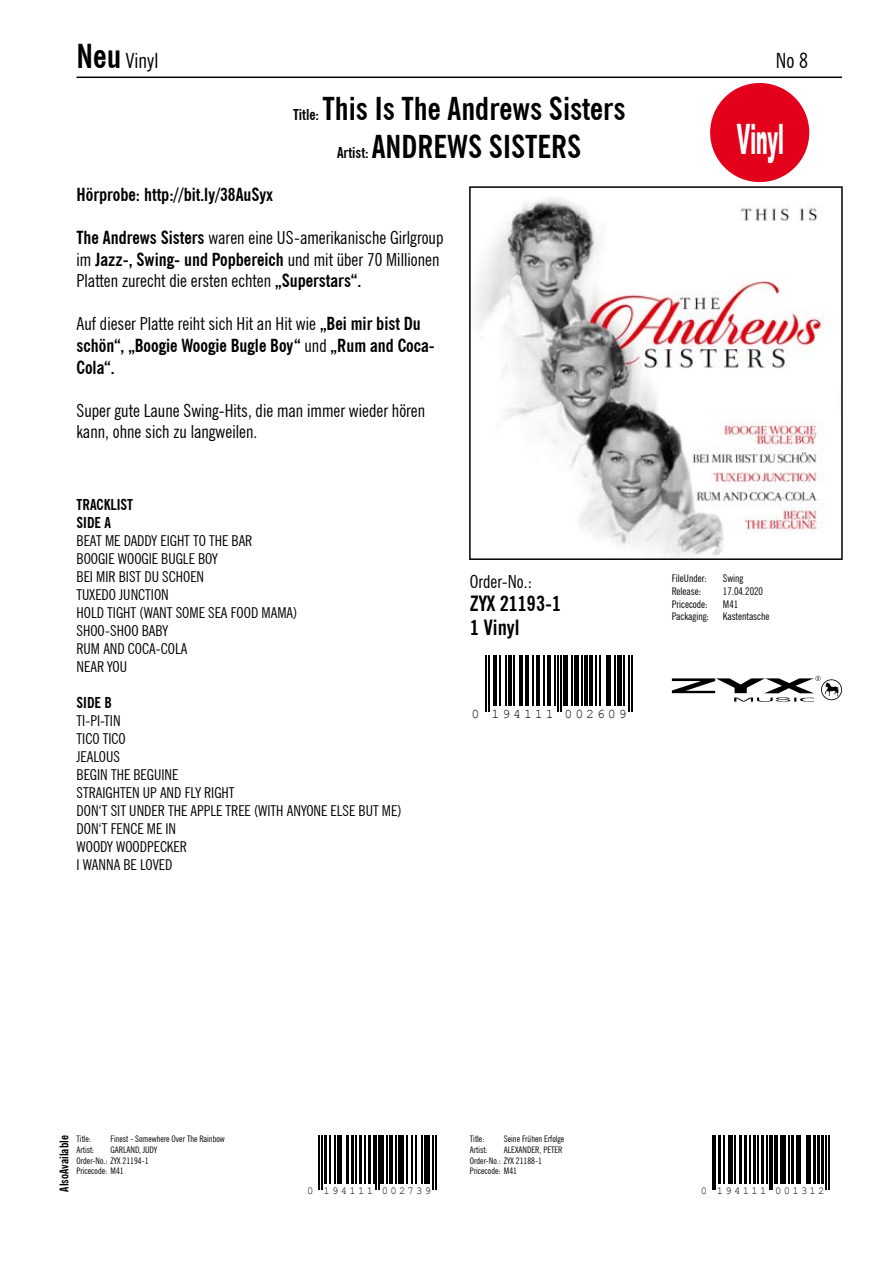
<style>
.page{position:relative;width:893px;height:1263px;background:#fff}
.page>*{position:absolute;margin:0;border:0;box-sizing:border-box;transform-origin:0 0}
.t1{font:900 42px "Arial";letter-spacing:.005em;color:#fff;scale:.41 1}
.t2{font:700 condensed 31.5px/38.2px "News Gothic BT";color:#000;text-align:center}
.t3{font:700 condensed 21px "News Gothic BT";color:#000}
.t4{font:condensed 21px "News Gothic BT";color:#000}
.t5{font:condensed 18px/21.6px "News Gothic BT";color:#000}
.t6{font:700 condensed 18px/21.6px "News Gothic BT";color:#000}
.t7{font:condensed 15px/18px "News Gothic BT";color:#000}
.t8{font:700 condensed 15px/18px "News Gothic BT";color:#000}
.t9{font:13.35px "Courier New";letter-spacing:.215em;color:#000}
.t10{font:700 condensed 12px "News Gothic BT";color:#000}
.t11{font:10.65px "Courier New";letter-spacing:.215em;color:#000}
.t12{font:condensed 10.5px "News Gothic BT";color:#000}
.t13{font:condensed 9px/10.6px "News Gothic BT";color:#000}
.s1{font-weight:700;font-size:33px}
.s2{font-size:15px}
.s3{font-weight:700}
.s4{font-weight:400}
</style>
<div class="page">
<hr style="left:77px;top:77px;width:765px;height:1px;background:#000">
<img style="left:475px;top:198px;width:350px;height:359px">
<div style="left:469px;top:186px;width:374px;height:374px;border:2px solid #000"></div>
<hr style="left:485px;top:655px;width:2px;height:57px;background:#000">
<hr style="left:488px;top:655px;width:2px;height:57px;background:#000">
<hr style="left:493px;top:655px;width:3px;height:50px;background:#000">
<hr style="left:499px;top:655px;width:2px;height:50px;background:#000">
<hr style="left:506px;top:655px;width:1px;height:50px;background:#000">
<hr style="left:509px;top:655px;width:3px;height:50px;background:#000">
<hr style="left:513px;top:655px;width:2px;height:50px;background:#000">
<hr style="left:520px;top:655px;width:3px;height:50px;background:#000">
<hr style="left:526px;top:655px;width:3px;height:50px;background:#000">
<hr style="left:532px;top:655px;width:2px;height:50px;background:#000">
<hr style="left:537px;top:655px;width:3px;height:50px;background:#000">
<hr style="left:543px;top:655px;width:1px;height:50px;background:#000">
<hr style="left:547px;top:655px;width:4px;height:50px;background:#000">
<hr style="left:554px;top:655px;width:1px;height:50px;background:#000">
<hr style="left:557px;top:655px;width:1px;height:57px;background:#000">
<hr style="left:560px;top:655px;width:1px;height:57px;background:#000">
<div style="left:563px;top:655px;width:5px;height:50px;background:#000"></div>
<hr style="left:571px;top:655px;width:1px;height:50px;background:#000">
<div style="left:574px;top:655px;width:5px;height:50px;background:#000"></div>
<hr style="left:582px;top:655px;width:1px;height:50px;background:#000">
<hr style="left:585px;top:655px;width:3px;height:50px;background:#000">
<hr style="left:589px;top:655px;width:4px;height:50px;background:#000">
<hr style="left:596px;top:655px;width:1px;height:50px;background:#000">
<hr style="left:599px;top:655px;width:1px;height:50px;background:#000">
<div style="left:606px;top:655px;width:5px;height:50px;background:#000"></div>
<hr style="left:614px;top:655px;width:2px;height:50px;background:#000">
<div style="left:617px;top:655px;width:5px;height:50px;background:#000"></div>
<hr style="left:624px;top:655px;width:1px;height:50px;background:#000">
<hr style="left:628px;top:655px;width:2px;height:57px;background:#000">
<hr style="left:631px;top:655px;width:2px;height:57px;background:#000">
<svg style="left:672px;top:676px;width:170px;height:26px"></svg>
<hr style="left:319px;top:1135px;width:1px;height:54px;background:#000">
<hr style="left:321px;top:1135px;width:1px;height:54px;background:#000">
<hr style="left:325px;top:1135px;width:2px;height:49px;background:#000">
<hr style="left:330px;top:1135px;width:1px;height:49px;background:#000">
<hr style="left:335px;top:1135px;width:1px;height:49px;background:#000">
<hr style="left:337px;top:1135px;width:3px;height:49px;background:#000">
<hr style="left:341px;top:1135px;width:1px;height:49px;background:#000">
<hr style="left:346px;top:1135px;width:2px;height:49px;background:#000">
<hr style="left:351px;top:1135px;width:2px;height:49px;background:#000">
<hr style="left:356px;top:1135px;width:1px;height:49px;background:#000">
<hr style="left:359px;top:1135px;width:3px;height:49px;background:#000">
<hr style="left:364px;top:1135px;width:2px;height:49px;background:#000">
<hr style="left:368px;top:1135px;width:3px;height:49px;background:#000">
<hr style="left:373px;top:1135px;width:1px;height:49px;background:#000">
<hr style="left:376px;top:1135px;width:1px;height:54px;background:#000">
<hr style="left:378px;top:1135px;width:1px;height:54px;background:#000">
<hr style="left:380px;top:1135px;width:4px;height:49px;background:#000">
<hr style="left:387px;top:1135px;width:1px;height:49px;background:#000">
<hr style="left:389px;top:1135px;width:4px;height:49px;background:#000">
<hr style="left:395px;top:1135px;width:2px;height:49px;background:#000">
<hr style="left:398px;top:1135px;width:2px;height:49px;background:#000">
<hr style="left:402px;top:1135px;width:2px;height:49px;background:#000">
<hr style="left:406px;top:1135px;width:2px;height:49px;background:#000">
<hr style="left:411px;top:1135px;width:2px;height:49px;background:#000">
<hr style="left:415px;top:1135px;width:1px;height:49px;background:#000">
<hr style="left:421px;top:1135px;width:2px;height:49px;background:#000">
<hr style="left:424px;top:1135px;width:4px;height:49px;background:#000">
<hr style="left:429px;top:1135px;width:1px;height:49px;background:#000">
<hr style="left:432px;top:1135px;width:2px;height:54px;background:#000">
<hr style="left:435px;top:1135px;width:1px;height:54px;background:#000">
<hr style="left:712px;top:1135px;width:1px;height:54px;background:#000">
<hr style="left:714px;top:1135px;width:2px;height:54px;background:#000">
<hr style="left:718px;top:1135px;width:3px;height:49px;background:#000">
<hr style="left:723px;top:1135px;width:1px;height:49px;background:#000">
<hr style="left:728px;top:1135px;width:1px;height:49px;background:#000">
<hr style="left:730px;top:1135px;width:3px;height:49px;background:#000">
<hr style="left:734px;top:1135px;width:1px;height:49px;background:#000">
<hr style="left:739px;top:1135px;width:3px;height:49px;background:#000">
<hr style="left:744px;top:1135px;width:3px;height:49px;background:#000">
<hr style="left:749px;top:1135px;width:1px;height:49px;background:#000">
<hr style="left:753px;top:1135px;width:2px;height:49px;background:#000">
<hr style="left:758px;top:1135px;width:1px;height:49px;background:#000">
<hr style="left:761px;top:1135px;width:3px;height:49px;background:#000">
<hr style="left:766px;top:1135px;width:2px;height:49px;background:#000">
<hr style="left:769px;top:1135px;width:1px;height:54px;background:#000">
<hr style="left:771px;top:1135px;width:2px;height:54px;background:#000">
<hr style="left:774px;top:1135px;width:3px;height:49px;background:#000">
<hr style="left:780px;top:1135px;width:1px;height:49px;background:#000">
<hr style="left:782px;top:1135px;width:4px;height:49px;background:#000">
<hr style="left:789px;top:1135px;width:1px;height:49px;background:#000">
<hr style="left:791px;top:1135px;width:3px;height:49px;background:#000">
<hr style="left:796px;top:1135px;width:3px;height:49px;background:#000">
<hr style="left:800px;top:1135px;width:1px;height:49px;background:#000">
<hr style="left:806px;top:1135px;width:1px;height:49px;background:#000">
<hr style="left:808px;top:1135px;width:3px;height:49px;background:#000">
<hr style="left:813px;top:1135px;width:3px;height:49px;background:#000">
<hr style="left:817px;top:1135px;width:3px;height:49px;background:#000">
<hr style="left:821px;top:1135px;width:2px;height:49px;background:#000">
<hr style="left:826px;top:1135px;width:1px;height:54px;background:#000">
<hr style="left:828px;top:1135px;width:2px;height:54px;background:#000">
<div style="left:710px;top:83px;width:99px;height:99px;background:#e2001a;border-radius:50%"></div>
<h3 class="t4" style="left:77px;top:47px;width:83px"><span class="s1">Neu</span> Vinyl</h3>
<h3 class="t4" style="left:776px;top:47px;width:34px">No 8</h3>
<h2 class="t2" style="left:293px;top:89px;width:334px"><span class="s2">Title:</span> This Is The Andrews Sisters<br><span class="s2">Artist:</span> ANDREWS SISTERS</h2>
<p class="t6" style="left:77px;top:183px;width:198px">Hörprobe: http://bit.ly/38AuSyx</p>
<p class="t5" style="left:77px;top:227px;width:368px"><span class="s3">The Andrews Sisters</span> waren eine US-amerikanische Girlgroup im <span class="s3">Jazz-, Swing- und Popbereich</span> und mit über 70 Millionen<br>Platten zurecht die ersten echten <span class="s3">„Superstars“.</span></p>
<p class="t6" style="left:77px;top:313px;width:360px"><span class="s4">Auf dieser Platte reiht sich Hit an Hit wie</span> „Bei mir bist Du schön“, „Boogie Woogie Bugle Boy“ <span class="s4">und</span> „Rum and Coca-<br>Cola“.</p>
<p class="t5" style="left:77px;top:399px;width:350px">Super gute Laune Swing-Hits, die man immer wieder hören kann, ohne sich zu langweilen.</p>
<h1 class="t1" style="left:737px;top:109px;width:116px">Vinyl</h1>
<p class="t8" style="left:77px;top:496px;width:58px">TRACKLIST<br>SIDE A</p>
<p class="t7" style="left:77px;top:532px;width:222px">BEAT ME DADDY EIGHT TO THE BAR<br>BOOGIE WOOGIE BUGLE BOY<br>BEI MIR BIST DU SCHOEN<br>TUXEDO JUNCTION<br>HOLD TIGHT (WANT SOME SEA FOOD MAMA)<br>SHOO-SHOO BABY<br>RUM AND COCA-COLA<br>NEAR YOU</p>
<p class="t8" style="left:77px;top:694px;width:37px">SIDE B</p>
<p class="t7" style="left:77px;top:712px;width:326px">TI-PI-TIN<br>TICO TICO<br>JEALOUS<br>BEGIN THE BEGUINE<br>STRAIGHTEN UP AND FLY RIGHT<br>DON‘T SIT UNDER THE APPLE TREE (WITH ANYONE ELSE BUT ME)<br>DON‘T FENCE ME IN<br>WOODY WOODPECKER<br>I WANNA BE LOVED</p>
<p class="t5" style="left:470px;top:570px;width:64px">Order-No.:</p>
<h3 class="t3" style="left:470px;top:591px;width:93px">ZYX 21193-1</h3>
<h3 class="t3" style="left:470px;top:614px;width:51px">1 Vinyl</h3>
<p class="t9" style="left:471px;top:705px;width:157px">0 194111 002609</p>
<p class="t12" style="left:672px;top:572px;width:37px">FileUnder:</p>
<p class="t12" style="left:723px;top:572px;width:22px">Swing</p>
<p class="t12" style="left:672px;top:585px;width:31px">Release:</p>
<p class="t12" style="left:723px;top:585px;width:42px">17.04.2020</p>
<p class="t12" style="left:672px;top:597px;width:37px">Pricecode:</p>
<p class="t12" style="left:723px;top:597px;width:17px">M41</p>
<p class="t12" style="left:672px;top:610px;width:39px">Packaging:</p>
<p class="t12" style="left:723px;top:610px;width:48px">Kastentasche</p>
<p class="t10" style="left:57px;top:1191px;width:58px;rotate:-90deg">AlsoAvailable</p>
<p class="t13" style="left:77px;top:1134px;width:16px">Title:</p>
<p class="t13" style="left:111px;top:1134px;width:116px">Finest - Somewhere Over The Rainbow</p>
<p class="t13" style="left:77px;top:1144px;width:82px;text-indent:34px">GARLAND, JUDY<br>Order-No.: ZYX 21194-1<br>Pricecode: M41</p>
<p class="t13" style="left:77px;top:1144px;width:19px">Artist:</p>
<p class="t11" style="left:307px;top:1184px;width:125px">0 194111 002739</p>
<p class="t13" style="left:470px;top:1134px;width:16px">Title:</p>
<p class="t13" style="left:504px;top:1134px;width:62px">Seine Frühen Erfolge</p>
<p class="t13" style="left:470px;top:1144px;width:19px">Artist:</p>
<p class="t13" style="left:470px;top:1144px;width:94px;text-indent:34px">ALEXANDER, PETER<br>Order-No.: ZYX 21188-1<br>Pricecode: M41</p>
<p class="t11" style="left:701px;top:1184px;width:125px">0 194111 001312</p>
</div>
